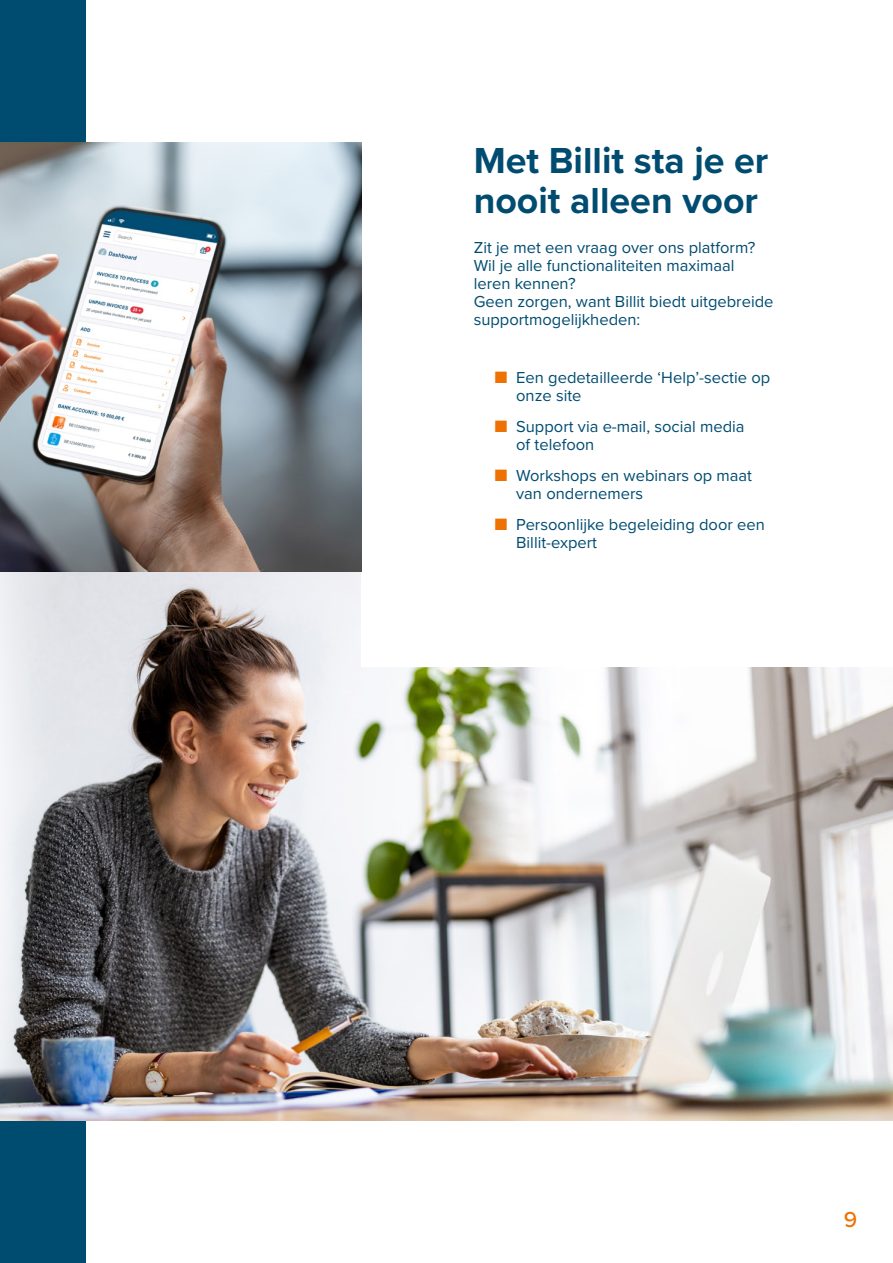
<style>
.page{position:relative;width:893px;height:1263px;background:#fff}
.page>*{position:absolute;margin:0;border:0;box-sizing:border-box;transform-origin:0 0}
.t1{font:700 37.5px/40.5px "Proxima Nova";color:#004c71}
.t2{font:500 22.5px "Proxima Nova";color:#ee7203}
.t3{font:16.5px/18.1px "Proxima Nova";color:#004c71}
.s1{color:#ee7203}
</style>
<div class="page">
<div style="left:0;top:0;width:85px;height:1263px;background:#004c71"></div>
<img style="left:0;top:571px;width:893px;height:549px">
<div style="left:361px;top:143px;width:532px;height:523px;background:#fff"></div>
<img style="left:0;top:143px;width:361px;height:428px">
<h1 class="t1" style="left:474px;top:139px;width:296px">Met Billit sta je er nooit alleen voor</h1>
<p class="t3" style="left:474px;top:237px;width:301px">Zit je met een vraag over ons platform?<br>Wil je alle functionaliteiten maximaal leren kennen?<br>Geen zorgen, want Billit biedt uitgebreide supportmogelijkheden:</p>
<p class="t3" style="left:516px;top:367px;width:256px;text-indent:-21px"><span class="s1">■</span> Een gedetailleerde ‘Help’-sectie op onze site</p>
<p class="t3" style="left:516px;top:416px;width:230px;text-indent:-21px"><span class="s1">■</span> Support via e-mail, social media of telefoon</p>
<p class="t3" style="left:516px;top:465px;width:237px;text-indent:-21px"><span class="s1">■</span> Workshops en webinars op maat van ondernemers</p>
<p class="t3" style="left:516px;top:515px;width:250px;text-indent:-21px"><span class="s1">■</span> Persoonlijke begeleiding door een<br>Billit-expert</p>
<h2 class="t2" style="left:844px;top:1203px;width:15px">9</h2>
</div>
